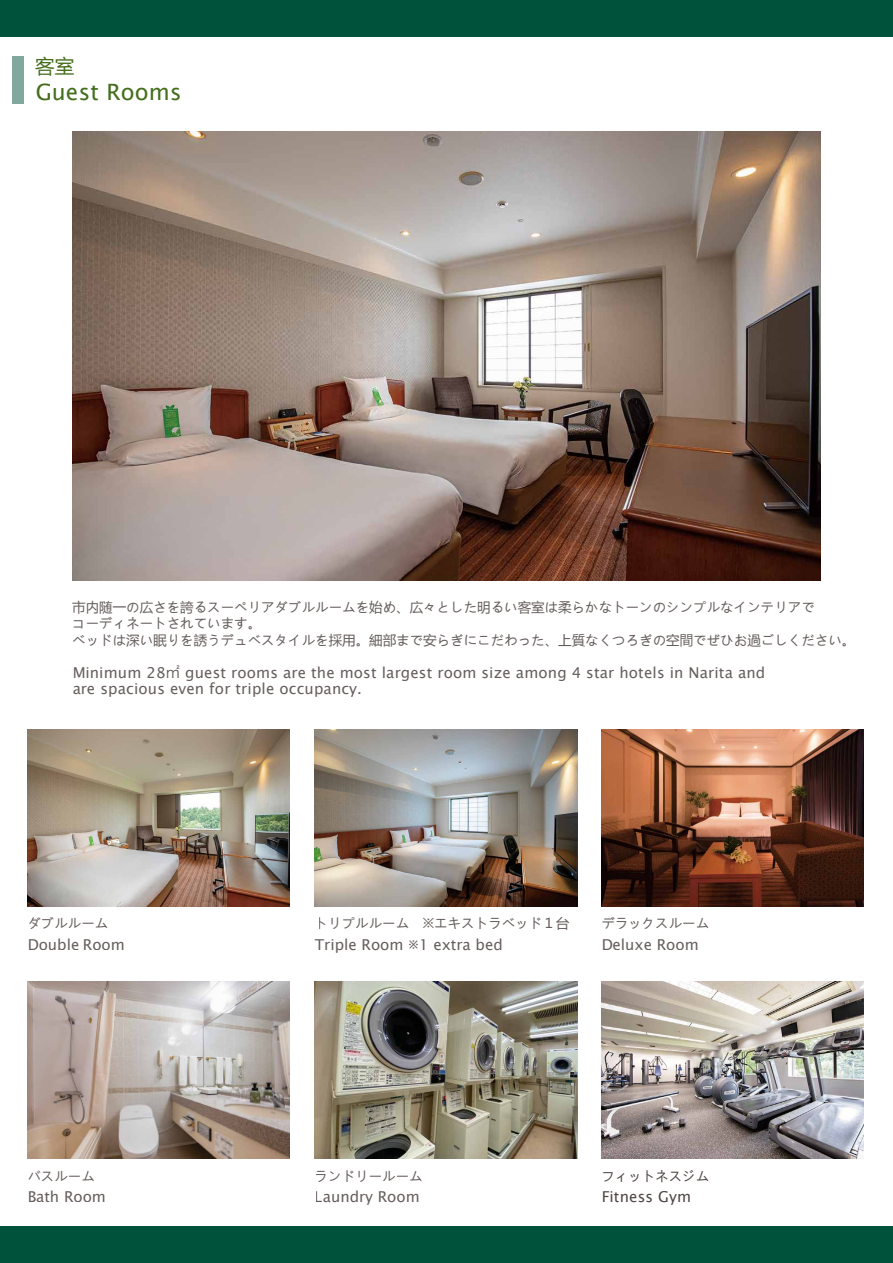
<style>
.page{position:relative;width:893px;height:1263px;background:#fff}
.page>*{position:absolute;margin:0;border:0;box-sizing:border-box;transform-origin:0 0}
.t1{font:22.5px "Lucida Sans Unicode";letter-spacing:.01em;color:#2e5d02}
.t2{font:19.5px "Microsoft Ya Hei";color:#2e5d02}
.t3{font:15px/16.5px "Lucida Sans Unicode";letter-spacing:.01em;color:#231815}
.t4{font:13.5px/16.5px "Microsoft Ya Hei";color:#231815}
.s1{font-family:"Hira Kaku Pro W3";color:#221815}
</style>
<div class="page">
<div style="left:0;top:1227px;width:893px;height:36px;background:#00523a"></div>
<div style="left:0;top:0;width:893px;height:36px;background:#00523a"></div>
<img style="left:72px;top:132px;width:749px;height:448px">
<img style="left:27px;top:729px;width:263px;height:177px">
<img style="left:315px;top:729px;width:262px;height:177px">
<img style="left:601px;top:729px;width:263px;height:177px">
<img style="left:27px;top:981px;width:263px;height:177px">
<img style="left:315px;top:981px;width:262px;height:177px">
<img style="left:601px;top:981px;width:263px;height:177px">
<div style="left:13px;top:56px;width:11px;height:48px;background:#80a89c"></div>
<h2 class="t2" style="left:35px;top:53px;width:40px">客室</h2>
<h1 class="t1" style="left:35px;top:75px;width:148px">Guest Rooms</h1>
<p class="t4" style="left:72px;top:598px;width:785px">市内随一の広さを誇るスーペリアダブルルームを始め、広々とした明るい客室は柔らかなトーンのシンプルなインテリアで<br>コーディネートされています。<br>ベッドは深い眠りを誘うデュベスタイルを採用。細部まで安らぎにこだわった、上質なくつろぎの空間でぜひお過ごしください。</p>
<p class="t3" style="left:72px;top:664px;width:695px">Minimum 28<span class="s1">㎡</span> guest rooms are the most largest room size among 4 star hotels in Narita and are spacious even for triple occupancy.</p>
<p class="t4" style="left:27px;top:914px;width:83px">ダブルルーム</p>
<p class="t4" style="left:315px;top:914px;width:256px">トリプルルーム　※エキストラベッド１台</p>
<p class="t4" style="left:601px;top:914px;width:109px">デラックスルーム</p>
<p class="t3" style="left:27px;top:936px;width:99px">Double Room</p>
<p class="t3" style="left:315px;top:936px;width:190px">Triple Room ※1 extra bed</p>
<p class="t3" style="left:601px;top:936px;width:99px">Deluxe Room</p>
<p class="t4" style="left:27px;top:1167px;width:69px">バスルーム</p>
<p class="t3" style="left:27px;top:1188px;width:80px">Bath Room</p>
<p class="t4" style="left:315px;top:1167px;width:109px">ランドリールーム</p>
<p class="t4" style="left:601px;top:1167px;width:109px">フィットネスジム</p>
<p class="t3" style="left:601px;top:1188px;width:91px">Fitness Gym</p>
<p class="t3" style="left:315px;top:1188px;width:106px">Laundry Room</p>
</div>
